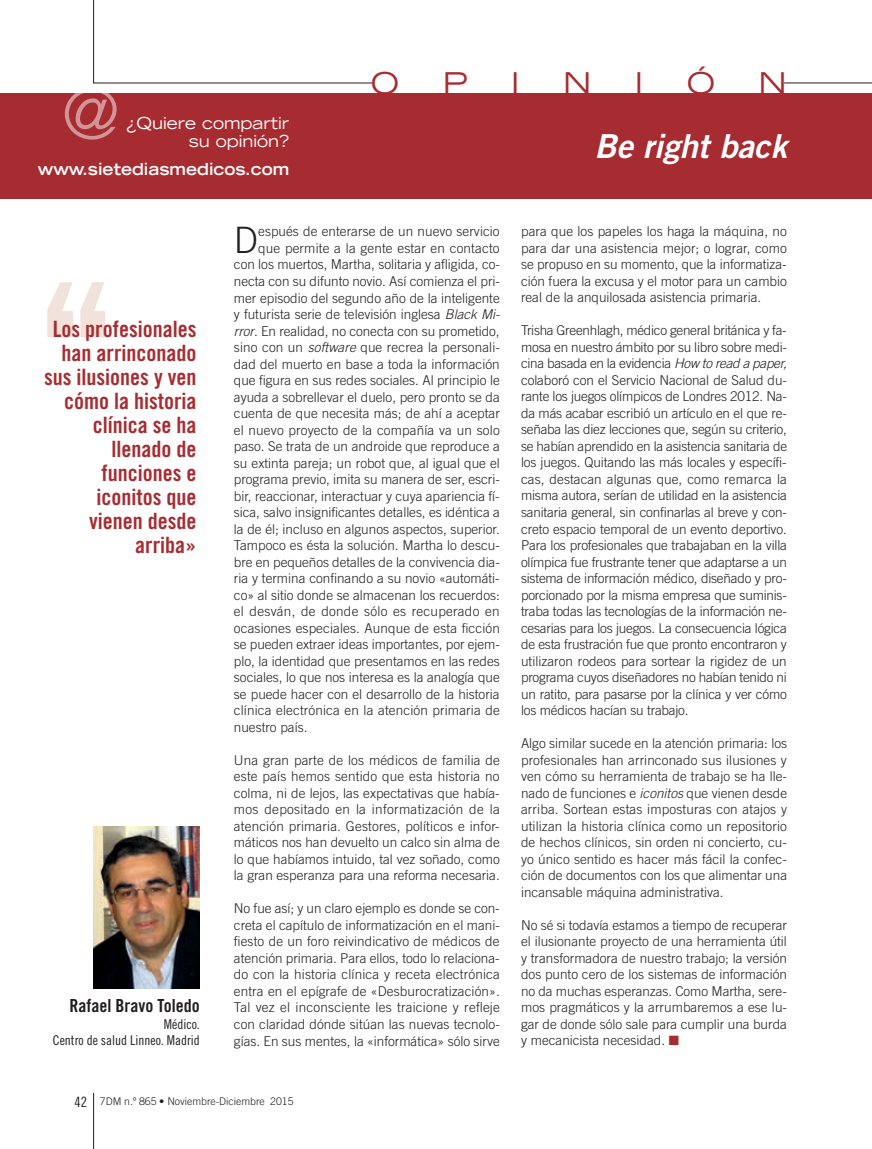
<style>
.page{position:relative;width:872px;height:1149px;background:#fff}
.page>*{position:absolute;margin:0;border:0;box-sizing:border-box;transform-origin:0 0}
.t1{font:expanded 67.8px "Trade Gothic LT Std";color:#fff}
.t2{font:300 36.3px "Trade Gothic LT Std";color:#231f20}
.t3{font:33px "Trade Gothic LT Std Bd 2 Obl";color:#fff}
.t4{font:expanded 30px "Trade Gothic LT Std";color:#a72c31}
.t5{font:22.5px/24px "Trade Gothic LT Std Bd Cn 20";color:#a72c31;text-align:right}
.t6{font:18px "Trade Gothic LT Std Bd Cn 20";color:#231f20}
.t7{font:expanded 16.5px/18px "Trade Gothic LT Std";color:#fff;text-align:right}
.t8{font:700 expanded 16.5px "Trade Gothic LT Std";color:#fff}
.t9{font:14.25px "Trade Gothic LT Std Cn 18";color:#231f20}
.t10{font:300 13.5px/16.5px "Trade Gothic LT Std";color:#231f20;text-align:justify}
.t11{font:300 13.5px "Trade Gothic LT Std";letter-spacing:.02em;color:#231f20}
.t12{font:13.5px/16.5px "Trade Gothic LT Std Cn 18";color:#231f20;text-align:right}
.t13{font:300 10.5px "Trade Gothic LT Std";color:#231f20}
.s1{font-style:italic}
.s2{color:#a72c31}
</style>
<div class="page">
<hr style="left:93px;top:1092px;width:1px;height:56px;background:#231f20">
<svg style="left:93px;top:0;width:279px;height:83px"></svg>
<div style="left:0;top:94px;width:872px;height:105px;background:#a72c31"></div>
<hr style="left:784px;top:83px;width:88px;height:1px;background:#231f20">
<img style="left:94px;top:826px;width:106px;height:162px">
<svg style="left:80px;top:282px;width:25px;height:55px"></svg>
<svg style="left:47px;top:282px;width:26px;height:55px"></svg>
<h1 class="t1" style="left:64px;top:69px;width:56px">@</h1>
<p class="t7" style="left:126px;top:114px;width:164px">¿Quiere compartir su opinión?</p>
<p class="t8" style="left:38px;top:159px;width:253px">www.sietediasmedicos.com</p>
<h3 class="t4" style="left:371px;top:63px;width:30px">O</h3>
<h3 class="t4" style="left:443px;top:63px;width:26px">P</h3>
<h3 class="t4" style="left:511px;top:63px;width:10px">I</h3>
<h3 class="t4" style="left:563px;top:63px;width:30px">N</h3>
<h3 class="t4" style="left:635px;top:63px;width:10px">I</h3>
<h3 class="t4" style="left:686px;top:63px;width:30px">Ó</h3>
<h3 class="t4" style="left:758px;top:63px;width:30px">N</h3>
<h3 class="t3" style="left:594px;top:126px;width:194px">Be right back</h3>
<h3 class="t5" style="left:44px;top:316px;width:154px">Los profesionales han arrinconado sus ilusiones y ven cómo la historia clínica se ha llenado de funciones e iconitos que vienen desde arriba»</h3>
<h3 class="t6" style="left:70px;top:994px;width:132px">Rafael Bravo Toledo</h3>
<p class="t12" style="left:53px;top:1015px;width:148px">Médico.<br>Centro de salud Linneo. Madrid</p>
<h2 class="t2" style="left:234px;top:218px;width:26px">D</h2>
<p class="t10" style="left:258px;top:223px;width:243px">espués de enterarse de un nuevo servicio</p>
<p class="t10" style="left:258px;top:240px;width:243px">que permite a la gente estar en contacto</p>
<p class="t10" style="left:234px;top:256px;width:267px">con los muertos, Martha, solitaria y afligida, co-</p>
<p class="t10" style="left:234px;top:273px;width:267px">necta con su difunto novio. Así comienza el pri-</p>
<p class="t10" style="left:234px;top:289px;width:267px">mer episodio del segundo año de la inteligente</p>
<p class="t10" style="left:234px;top:306px;width:268px">y futurista serie de televisión inglesa <span class="s1">Black Mi-</span></p>
<p class="t10" style="left:234px;top:322px;width:267px"><span class="s1">rror</span>. En realidad, no conecta con su prometido,</p>
<p class="t10" style="left:234px;top:339px;width:267px">sino con un <span class="s1">software</span> que recrea la personali-</p>
<p class="t10" style="left:234px;top:355px;width:267px">dad del muerto en base a toda la información</p>
<p class="t10" style="left:234px;top:372px;width:267px">que figura en sus redes sociales. Al principio le</p>
<p class="t10" style="left:234px;top:388px;width:267px">ayuda a sobrellevar el duelo, pero pronto se da</p>
<p class="t10" style="left:234px;top:405px;width:267px">cuenta de que necesita más; de ahí a aceptar</p>
<p class="t10" style="left:234px;top:421px;width:267px">el nuevo proyecto de la compañía va un solo</p>
<p class="t10" style="left:234px;top:438px;width:267px">paso. Se trata de un androide que reproduce a</p>
<p class="t10" style="left:234px;top:454px;width:267px">su extinta pareja; un robot que, al igual que el</p>
<p class="t10" style="left:234px;top:470px;width:267px">programa previo, imita su manera de ser, escri-</p>
<p class="t10" style="left:234px;top:487px;width:267px">bir, reaccionar, interactuar y cuya apariencia fí-</p>
<p class="t10" style="left:234px;top:503px;width:267px">sica, salvo insignificantes detalles, es idéntica a</p>
<p class="t10" style="left:234px;top:520px;width:267px">la de él; incluso en algunos aspectos, superior.</p>
<p class="t10" style="left:234px;top:536px;width:267px">Tampoco es ésta la solución. Martha lo descu-</p>
<p class="t10" style="left:234px;top:553px;width:267px">bre en pequeños detalles de la convivencia dia-</p>
<p class="t10" style="left:234px;top:569px;width:267px">ria y termina confinando a su novio «automáti-</p>
<p class="t10" style="left:234px;top:586px;width:267px">co» al sitio donde se almacenan los recuerdos:</p>
<p class="t11" style="left:234px;top:603px;width:267px">el desván, de donde sólo es recuperado en</p>
<p class="t10" style="left:234px;top:619px;width:267px">ocasiones especiales. Aunque de esta ficción</p>
<p class="t10" style="left:234px;top:635px;width:267px">se pueden extraer ideas importantes, por ejem-</p>
<p class="t10" style="left:234px;top:652px;width:267px">plo, la identidad que presentamos en las redes</p>
<p class="t10" style="left:234px;top:668px;width:267px">sociales, lo que nos interesa es la analogía que</p>
<p class="t10" style="left:234px;top:685px;width:267px">se puede hacer con el desarrollo de la historia</p>
<p class="t10" style="left:234px;top:701px;width:267px">clínica electrónica en la atención primaria de</p>
<p class="t10" style="left:234px;top:718px;width:75px">nuestro país.</p>
<p class="t10" style="left:234px;top:751px;width:267px">Una gran parte de los médicos de familia de este país hemos sentido que esta historia no colma, ni de lejos, las expectativas que había&shy;mos depositado en la informatización de la atención primaria. Gestores, políticos e infor&shy;máticos nos han devuelto un calco sin alma de lo que habíamos intuido, tal vez soñado, como la gran esperanza para una reforma necesaria.</p>
<p class="t10" style="left:234px;top:899px;width:267px">No fue así; y un claro ejemplo es donde se con&shy;creta el capítulo de informatización en el mani&shy;fiesto de un foro reivindicativo de médicos de atención primaria. Para ellos, todo lo relaciona&shy;do con la historia clínica y receta electrónica entra en el epígrafe de «Desburocratización».<br>Tal vez el inconsciente les traicione y refleje con claridad dónde sitúan las nuevas tecnolo&shy;gías. En sus mentes, la «informática» sólo sirve</p>
<p class="t9" style="left:75px;top:1092px;width:14px">42</p>
<p class="t13" style="left:100px;top:1094px;width:195px">7DM n.º 865 • Noviembre-Diciembre 2015</p>
<p class="t10" style="left:521px;top:223px;width:267px">para que los papeles los haga la máquina, no para dar una asistencia mejor; o lograr, como se propuso en su momento, que la informatiza&shy;ción fuera la excusa y el motor para un cambio real de la anquilosada asistencia primaria.</p>
<p class="t10" style="left:521px;top:322px;width:267px">Trisha Greenhlagh, médico general británica y fa&shy;mosa en nuestro ámbito por su libro sobre medi&shy;cina basada en la evidencia <span class="s1">How to read a paper, </span>colaboró con el Servicio Nacional de Salud du&shy;rante los juegos olímpicos de Londres 2012. Na&shy;da más acabar escribió un artículo en el que re&shy;señaba las diez lecciones que, según su criterio, se habían aprendido en la asistencia sanitaria de los juegos. Quitando las más locales y específi&shy;cas, destacan algunas que, como remarca la misma autora, serían de utilidad en la asistencia sanitaria general, sin confinarlas al breve y con&shy;creto espacio temporal de un evento deportivo.<br>Para los profesionales que trabajaban en la villa olímpica fue frustrante tener que adaptarse a un sistema de información médico, diseñado y pro&shy;porcionado por la misma empresa que suminis&shy;traba todas las tecnologías de la información ne&shy;cesarias para los juegos. La consecuencia lógica de esta frustración fue que pronto encontraron y utilizaron rodeos para sortear la rigidez de un programa cuyos diseñadores no habían tenido ni un ratito, para pasarse por la clínica y ver cómo los médicos hacían su trabajo.</p>
<p class="t10" style="left:521px;top:734px;width:267px">Algo similar sucede en la atención primaria: los profesionales han arrinconado sus ilusiones y ven cómo su herramienta de trabajo se ha lle&shy;nado de funciones e <span class="s1">iconitos</span> que vienen desde arriba. Sortean estas imposturas con atajos y utilizan la historia clínica como un repositorio de hechos clínicos, sin orden ni concierto, cu&shy;yo único sentido es hacer más fácil la confec&shy;ción de documentos con los que alimentar una incansable máquina administrativa.</p>
<p class="t10" style="left:521px;top:916px;width:267px">No sé si todavía estamos a tiempo de recuperar el ilusionante proyecto de una herramienta útil y transformadora de nuestro trabajo; la versión dos punto cero de los sistemas de información no da muchas esperanzas. Como Martha, sere&shy;mos pragmáticos y la arrumbaremos a ese lu&shy;gar de donde sólo sale para cumplir una burda y mecanicista necesidad. <span class="s2">■</span></p>
</div>
